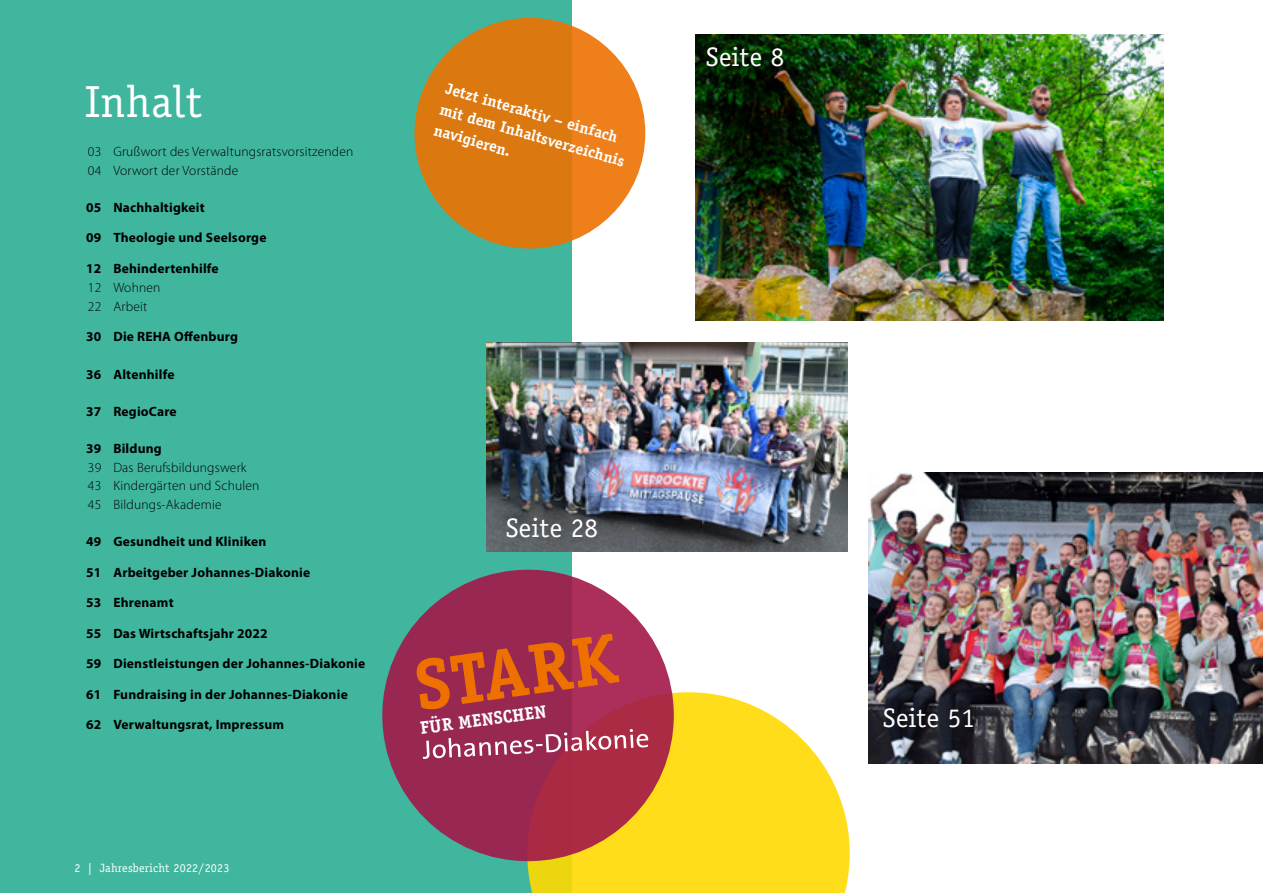
<style>
.page{position:relative;width:1263px;height:893px;background:#fff}
.page>*{position:absolute;margin:0;border:0;box-sizing:border-box;transform-origin:0 0}
.t1{font:700 71.4px "Officina Serif Std";color:#ee7100}
.t2{font:45px "Officina Serif Std";letter-spacing:.01em;color:#fff}
.t3{font:27px "Officina Serif Std";letter-spacing:.01em;color:#fff}
.t4{font:700 18px "Officina Serif Std";color:#fff}
.t5{font:700 15.75px/21.5px "Officina Serif Std";color:#fff}
.t6{font:700 13.5px "Myriad Pro";letter-spacing:.015em;color:#000}
.t7{font:300 13.5px/18.6px "Myriad Pro";letter-spacing:.015em;color:#000}
.t8{font:12px "Officina Serif Std";letter-spacing:.02em;color:#fff}
</style>
<div class="page">
<div style="left:0;top:0;width:571px;height:893px;background:#40b69f"></div>
<img style="left:695px;top:34px;width:469px;height:286px">
<img style="left:868px;top:473px;width:395px;height:291px">
<img style="left:486px;top:342px;width:361px;height:209px">
<svg style="left:527px;top:692px;width:323px;height:201px;background:#fde037"></svg>
<div style="left:382px;top:570px;width:292px;height:291px;background:linear-gradient(to right,#912552,#af2e4e);border-radius:50%"></div>
<svg style="left:423px;top:729px;width:225px;height:30px;background:#b04e6c"></svg>
<div style="left:414px;top:18px;width:231px;height:231px;background:linear-gradient(to right,#d3770f,#ef7f19);border-radius:50%"></div>
<h2 class="t2" style="left:85px;top:76px;width:119px">Inhalt</h2>
<p class="t7" style="left:88px;top:142px;width:267px">03 Grußwort des Verwaltungsratsvorsitzenden<br>04 Vorwort der Vorstände</p>
<p class="t6" style="left:86px;top:200px;width:120px">05 Nachhaltigkeit</p>
<p class="t6" style="left:86px;top:230px;width:182px">09 Theologie und Seelsorge</p>
<p class="t6" style="left:86px;top:261px;width:134px">12 Behindertenhilfe</p>
<p class="t7" style="left:88px;top:279px;width:74px">12 Wohnen<br>22 Arbeit</p>
<p class="t6" style="left:86px;top:329px;width:153px">30 Die REHA Offenburg</p>
<p class="t6" style="left:86px;top:366px;width:90px">36 Altenhilfe</p>
<p class="t6" style="left:86px;top:404px;width:92px">37 RegioCare</p>
<p class="t6" style="left:86px;top:441px;width:77px">39 Bildung</p>
<p class="t7" style="left:88px;top:458px;width:173px">39 Das Berufsbildungswerk<br>43 Kindergärten und Schulen<br>45 Bildungs-Akademie</p>
<p class="t6" style="left:86px;top:534px;width:182px">49 Gesundheit und Kliniken</p>
<p class="t6" style="left:86px;top:565px;width:226px">51 Arbeitgeber Johannes-Diakonie</p>
<p class="t6" style="left:86px;top:595px;width:89px">53 Ehrenamt</p>
<p class="t6" style="left:86px;top:626px;width:183px">55 Das Wirtschaftsjahr 2022</p>
<p class="t6" style="left:86px;top:656px;width:280px">59 Dienstleistungen der Johannes-Diakonie</p>
<p class="t6" style="left:86px;top:687px;width:263px">61 Fundraising in der Johannes-Diakonie</p>
<p class="t6" style="left:86px;top:717px;width:200px">62 Verwaltungsrat, Impressum</p>
<p class="t5" style="left:449px;top:78px;width:193px;rotate:16deg">Jetzt interaktiv – einfach mit dem Inhaltsverzeichnis navigieren.</p>
<h3 class="t3" style="left:506px;top:512px;width:94px">Seite 28</h3>
<h1 class="t1" style="left:409px;top:642px;width:205px;rotate:-8deg">STARK</h1>
<h3 class="t4" style="left:419px;top:717px;width:129px;rotate:-8deg">FÜR MENSCHEN</h3>
<p class="t8" style="left:74px;top:861px;width:157px">2 | Jahresbericht 2022/2023</p>
<h3 class="t3" style="left:706px;top:41px;width:80px">Seite 8</h3>
<h3 class="t3" style="left:883px;top:702px;width:94px">Seite 51</h3>
</div>
